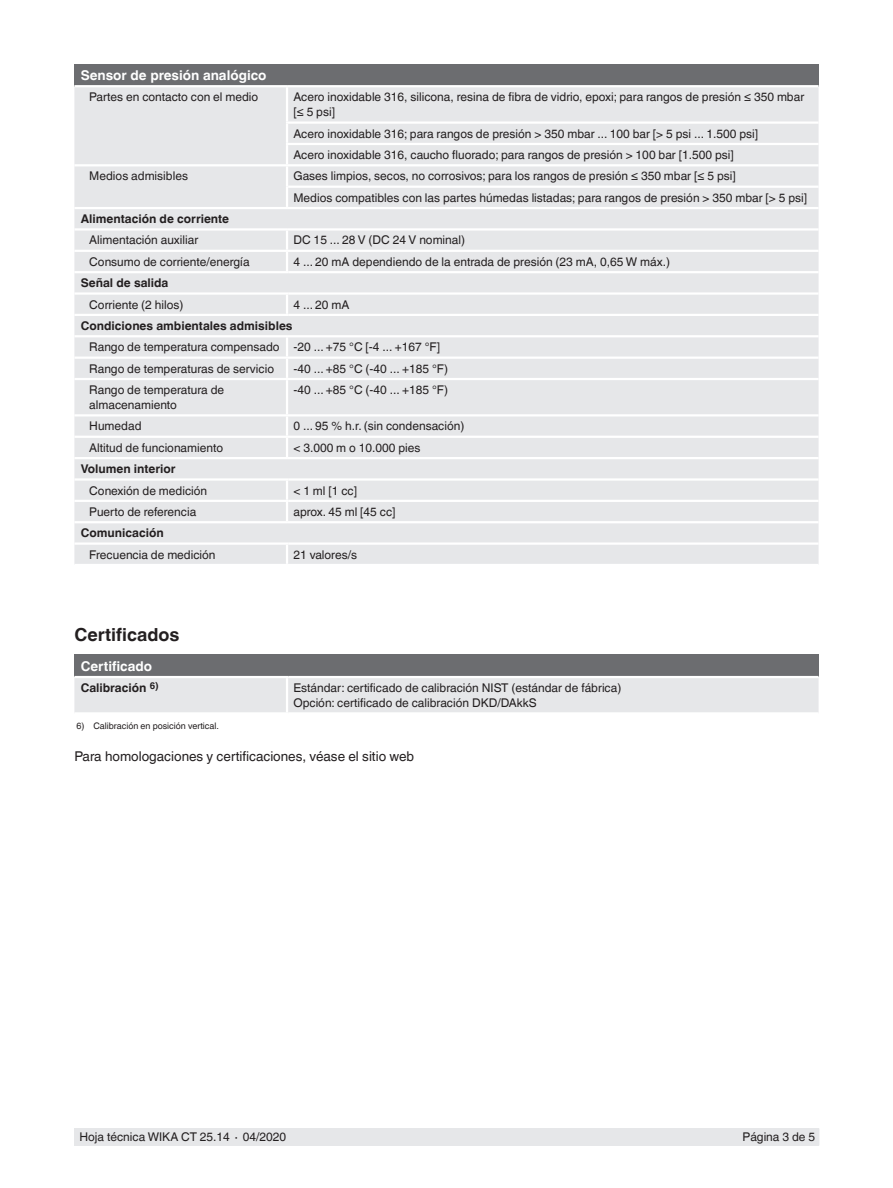
<style>
.page{position:relative;width:893px;height:1188px;background:#fff}
.page>*{position:absolute;margin:0;border:0;box-sizing:border-box;transform-origin:0 0}
.t1{font:700 18px "Helvetica World";color:#231f20}
.t2{font:13.5px "Helvetica World";color:#231f20}
.t3{font:700 13.5px "Helvetica World";color:#fff}
.t4{font:12px/15px "Helvetica World";color:#231f20}
.t5{font:700 12px "Helvetica World";color:#231f20}
.t6{font:9px "Helvetica World";color:#231f20}
</style>
<div class="page">
<div style="left:75px;top:1128px;width:744px;height:17px;background:#e6e7e9"></div>
<div style="left:74px;top:64px;width:745px;height:22px;background:#6c6d70"></div>
<div style="left:74px;top:87px;width:745px;height:477px;background:#e6e7e9"></div>
<div style="left:74px;top:209px;width:745px;height:248px;background:#e6e7e9"></div>
<svg style="left:286px;top:295px;width:2px;height:19px"></svg>
<hr style="left:288px;top:478px;width:531px;height:3px;background:#fff">
<hr style="left:288px;top:500px;width:531px;height:2px;background:#fff">
<svg style="left:286px;top:481px;width:2px;height:40px"></svg>
<hr style="left:74px;top:164px;width:213px;height:2px;background:#fff">
<hr style="left:286px;top:166px;width:2px;height:21px;background:#fff">
<hr style="left:286px;top:187px;width:2px;height:20px;background:#fff">
<hr style="left:74px;top:457px;width:213px;height:2px;background:#fff">
<hr style="left:287px;top:457px;width:532px;height:2px;background:#fff">
<hr style="left:74px;top:85px;width:213px;height:2px;background:#fff">
<hr style="left:287px;top:85px;width:532px;height:2px;background:#fff">
<hr style="left:286px;top:87px;width:2px;height:34px;background:#fff">
<hr style="left:286px;top:121px;width:533px;height:3px;background:#fff">
<hr style="left:286px;top:143px;width:533px;height:2px;background:#fff">
<svg style="left:286px;top:124px;width:2px;height:40px"></svg>
<hr style="left:288px;top:186px;width:531px;height:2px;background:#fff">
<hr style="left:74px;top:207px;width:213px;height:2px;background:#fff">
<hr style="left:287px;top:207px;width:532px;height:2px;background:#fff">
<hr style="left:288px;top:271px;width:531px;height:2px;background:#fff">
<hr style="left:288px;top:292px;width:531px;height:3px;background:#fff">
<hr style="left:288px;top:314px;width:531px;height:2px;background:#fff">
<hr style="left:74px;top:335px;width:213px;height:2px;background:#fff">
<hr style="left:287px;top:335px;width:532px;height:2px;background:#fff">
<hr style="left:286px;top:337px;width:2px;height:20px;background:#fff">
<hr style="left:74px;top:357px;width:213px;height:2px;background:#fff">
<hr style="left:287px;top:357px;width:532px;height:2px;background:#fff">
<svg style="left:286px;top:359px;width:2px;height:19px"></svg>
<hr style="left:74px;top:378px;width:213px;height:2px;background:#fff">
<hr style="left:287px;top:378px;width:532px;height:2px;background:#fff">
<hr style="left:286px;top:380px;width:2px;height:34px;background:#fff">
<hr style="left:74px;top:521px;width:213px;height:2px;background:#fff">
<hr style="left:287px;top:521px;width:532px;height:2px;background:#fff">
<hr style="left:288px;top:542px;width:531px;height:3px;background:#fff">
<hr style="left:74px;top:228px;width:213px;height:3px;background:#fff">
<hr style="left:287px;top:228px;width:532px;height:3px;background:#fff">
<hr style="left:74px;top:250px;width:213px;height:2px;background:#fff">
<hr style="left:287px;top:250px;width:532px;height:2px;background:#fff">
<svg style="left:286px;top:231px;width:2px;height:40px"></svg>
<hr style="left:74px;top:271px;width:214px;height:2px;background:#fff">
<hr style="left:74px;top:292px;width:214px;height:3px;background:#fff">
<hr style="left:74px;top:314px;width:214px;height:2px;background:#fff">
<hr style="left:74px;top:414px;width:213px;height:3px;background:#fff">
<hr style="left:287px;top:414px;width:532px;height:3px;background:#fff">
<hr style="left:74px;top:436px;width:213px;height:2px;background:#fff">
<hr style="left:287px;top:436px;width:532px;height:2px;background:#fff">
<svg style="left:286px;top:417px;width:2px;height:40px"></svg>
<hr style="left:74px;top:478px;width:214px;height:3px;background:#fff">
<hr style="left:74px;top:500px;width:214px;height:2px;background:#fff">
<hr style="left:74px;top:542px;width:214px;height:3px;background:#fff">
<svg style="left:286px;top:545px;width:2px;height:19px"></svg>
<hr style="left:287px;top:164px;width:532px;height:2px;background:#fff">
<div style="left:74px;top:655px;width:745px;height:22px;background:#6c6d70"></div>
<div style="left:74px;top:678px;width:745px;height:34px;background:#e6e7e9"></div>
<hr style="left:74px;top:676px;width:214px;height:2px;background:#fff">
<hr style="left:288px;top:676px;width:531px;height:2px;background:#fff">
<hr style="left:286px;top:678px;width:2px;height:34px;background:#fff">
<p class="t3" style="left:81px;top:67px;width:187px">Sensor de presión analógico</p>
<p class="t4" style="left:89px;top:90px;width:171px">Partes en contacto con el medio</p>
<p class="t4" style="left:293px;top:90px;width:512px">Acero inoxidable 316, silicona, resina de fibra de vidrio, epoxi; para rangos de presión ≤ 350 mbar [≤ 5 psi]</p>
<p class="t4" style="left:293px;top:123px;width:466px;line-height:21.3px">Acero inoxidable 316; para rangos de presión &gt; 350 mbar ... 100 bar [&gt; 5 psi ... 1.500 psi]<br>Acero inoxidable 316, caucho fluorado; para rangos de presión &gt; 100 bar [1.500 psi]</p>
<p class="t4" style="left:89px;top:169px;width:100px">Medios admisibles</p>
<p class="t4" style="left:293px;top:166px;width:515px;line-height:21.3px">Gases limpios, secos, no corrosivos; para los rangos de presión ≤ 350 mbar [≤ 5 psi]<br>Medios compatibles con las partes húmedas listadas; para rangos de presión &gt; 350 mbar [&gt; 5 psi]</p>
<p class="t5" style="left:81px;top:212px;width:150px">Alimentación de corriente</p>
<p class="t4" style="left:89px;top:233px;width:111px">Alimentación auxiliar</p>
<p class="t4" style="left:293px;top:233px;width:173px">DC 15 ... 28 V (DC 24 V nominal)</p>
<p class="t4" style="left:89px;top:254px;width:162px">Consumo de corriente/energía</p>
<p class="t4" style="left:293px;top:254px;width:378px">4 ... 20 mA dependiendo de la entrada de presión (23 mA, 0,65 W máx.)</p>
<p class="t5" style="left:81px;top:276px;width:89px">Señal de salida</p>
<p class="t4" style="left:89px;top:297px;width:96px">Corriente (2 hilos)</p>
<p class="t4" style="left:293px;top:297px;width:58px">4 ... 20 mA</p>
<p class="t5" style="left:81px;top:319px;width:213px">Condiciones ambientales admisibles</p>
<p class="t4" style="left:89px;top:337px;width:352px;line-height:21.3px">Rango de temperatura compensado -20 ... +75 °C [-4 ... +167 °F]<br>Rango de temperaturas de servicio</p>
<p class="t4" style="left:293px;top:361px;width:156px">-40 ... +85 °C (-40 ... +185 °F)</p>
<p class="t4" style="left:89px;top:382px;width:136px">Rango de temperatura de almacenamiento</p>
<p class="t4" style="left:293px;top:382px;width:156px">-40 ... +85 °C (-40 ... +185 °F)</p>
<p class="t4" style="left:89px;top:419px;width:54px">Humedad</p>
<p class="t4" style="left:293px;top:419px;width:172px">0 ... 95 % h.r. (sin condensación)</p>
<p class="t4" style="left:89px;top:440px;width:135px">Altitud de funcionamiento</p>
<p class="t4" style="left:293px;top:440px;width:129px">&lt; 3.000 m o 10.000 pies</p>
<p class="t5" style="left:81px;top:462px;width:96px">Volumen interior</p>
<p class="t4" style="left:89px;top:483px;width:119px">Conexión de medición</p>
<p class="t4" style="left:293px;top:483px;width:65px">&lt; 1 ml [1 cc]</p>
<p class="t4" style="left:89px;top:504px;width:108px">Puerto de referencia</p>
<p class="t4" style="left:293px;top:504px;width:104px">aprox. 45 ml [45 cc]</p>
<p class="t5" style="left:81px;top:526px;width:85px">Comunicación</p>
<p class="t4" style="left:89px;top:547px;width:128px">Frecuencia de medición</p>
<p class="t4" style="left:293px;top:547px;width:65px">21 valores/s</p>
<h1 class="t1" style="left:74px;top:624px;width:107px">Certificados</h1>
<p class="t3" style="left:81px;top:658px;width:73px">Certificado</p>
<p class="t5" style="left:81px;top:681px;width:80px">Calibración <sup>6)</sup></p>
<p class="t4" style="left:293px;top:680px;width:329px">Estándar: certificado de calibración NIST (estándar de fábrica)<br>Opción: certificado de calibración DKD/DAkkS</p>
<p class="t6" style="left:77px;top:721px;width:144px">6) Calibración en posición vertical.</p>
<p class="t2" style="left:74px;top:749px;width:341px">Para homologaciones y certificaciones, véase el sitio web</p>
<p class="t4" style="left:80px;top:1130px;width:208px">Hoja técnica WIKA CT 25.14 ∙ 04/2020</p>
<p class="t4" style="left:743px;top:1130px;width:74px">Página 3 de 5</p>
</div>
